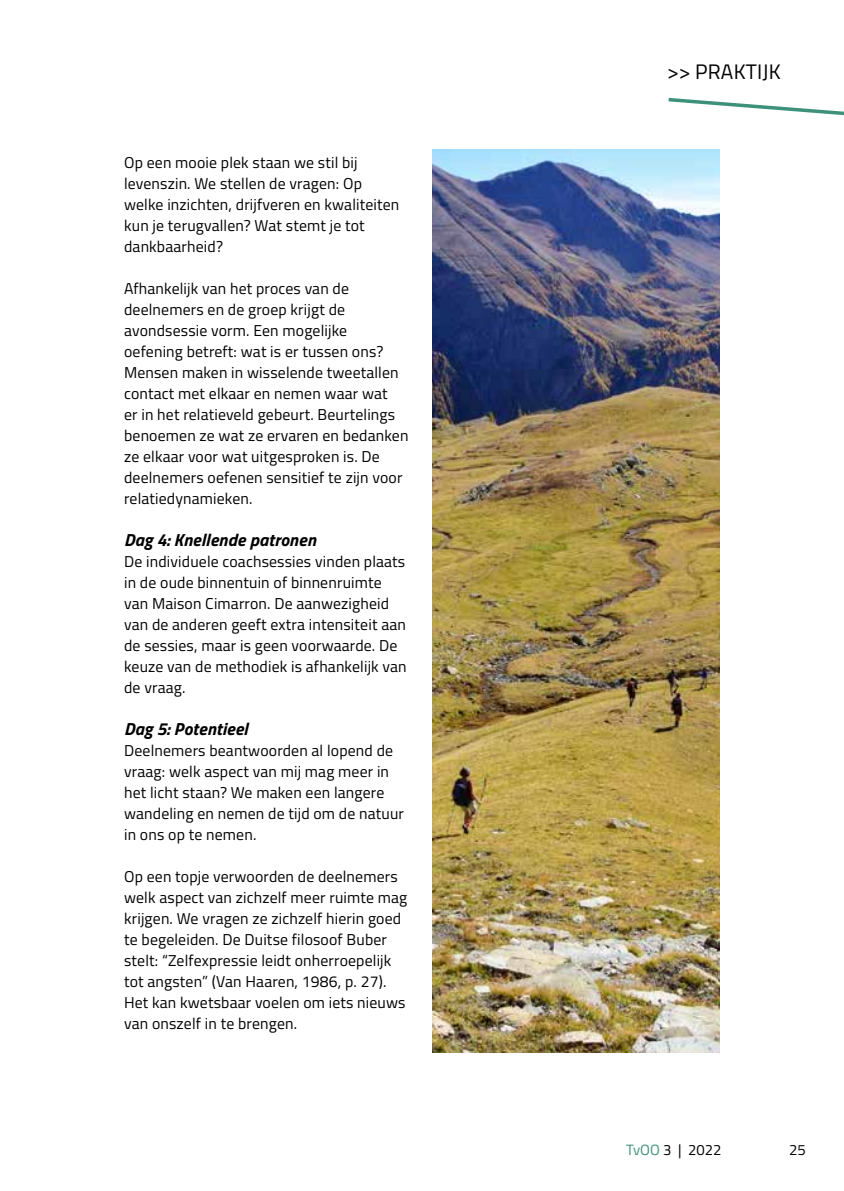
<style>
.page{position:relative;width:844px;height:1191px;background:#fff}
.page>*{position:absolute;margin:0;border:0;box-sizing:border-box;transform-origin:0 0}
.t1{font:21px "Titillium Web";letter-spacing:.01em;color:#000}
.t2{font:italic 700 17.5px "Titillium Web";letter-spacing:.01em;color:#000}
.t3{font:15.75px/21px "Titillium Web";letter-spacing:.01em;color:#000}
.t4{font:14.88px "Titillium Web";color:#000}
.s1{color:#3d917a}
</style>
<div class="page">
<svg style="left:668px;top:97px;width:175px;height:19px"></svg>
<img style="left:432px;top:149px;width:287px;height:903px">
<p class="t3" style="left:124px;top:151px;width:277px">Op een mooie plek staan we stil bij levenszin. We stellen de vragen: Op welke inzichten, drijfveren en kwaliteiten kun je terugvallen? Wat stemt je tot dankbaarheid?</p>
<p class="t3" style="left:124px;top:277px;width:286px">Afhankelijk van het proces van de deelnemers en de groep krijgt de avondsessie vorm. Een mogelijke oefening betreft: wat is er tussen ons?<br>Mensen maken in wisselende tweetallen contact met elkaar en nemen waar wat<br>er in het relatieveld gebeurt. Beurtelings benoemen ze wat ze ervaren en bedanken ze elkaar voor wat uitgesproken is. De deelnemers oefenen sensitief te zijn voor relatiedynamieken.</p>
<p class="t2" style="left:124px;top:526px;width:193px">Dag 4: Knellende patronen</p>
<p class="t3" style="left:124px;top:550px;width:284px">De individuele coachsessies vinden plaats in de oude binnentuin of binnenruimte van Maison Cimarron. De aanwezigheid van de anderen geeft extra intensiteit aan de sessies, maar is geen voorwaarde. De keuze van de methodiek is afhankelijk van de vraag.</p>
<p class="t2" style="left:124px;top:715px;width:125px">Dag 5: Potentieel</p>
<p class="t3" style="left:124px;top:739px;width:281px">Deelnemers beantwoorden al lopend de vraag: welk aspect van mij mag meer in het licht staan? We maken een langere wandeling en nemen de tijd om de natuur in ons op te nemen.</p>
<p class="t3" style="left:124px;top:865px;width:285px">Op een topje verwoorden de deelnemers welk aspect van zichzelf meer ruimte mag krijgen. We vragen ze zichzelf hierin goed te begeleiden. De Duitse filosoof Buber stelt: “Zelfexpressie leidt onherroepelijk tot angsten” (Van Haaren, 1986, p. 27).<br>Het kan kwetsbaar voelen om iets nieuws van onszelf in te brengen.</p>
<h1 class="t1" style="left:666px;top:56px;width:115px">&gt;&gt; PRAKTIJK</h1>
<p class="t4" style="left:626px;top:1139px;width:97px"><span class="s1">TvOO</span> 3 | 2022</p>
<p class="t4" style="left:788px;top:1139px;width:18px">25</p>
</div>
